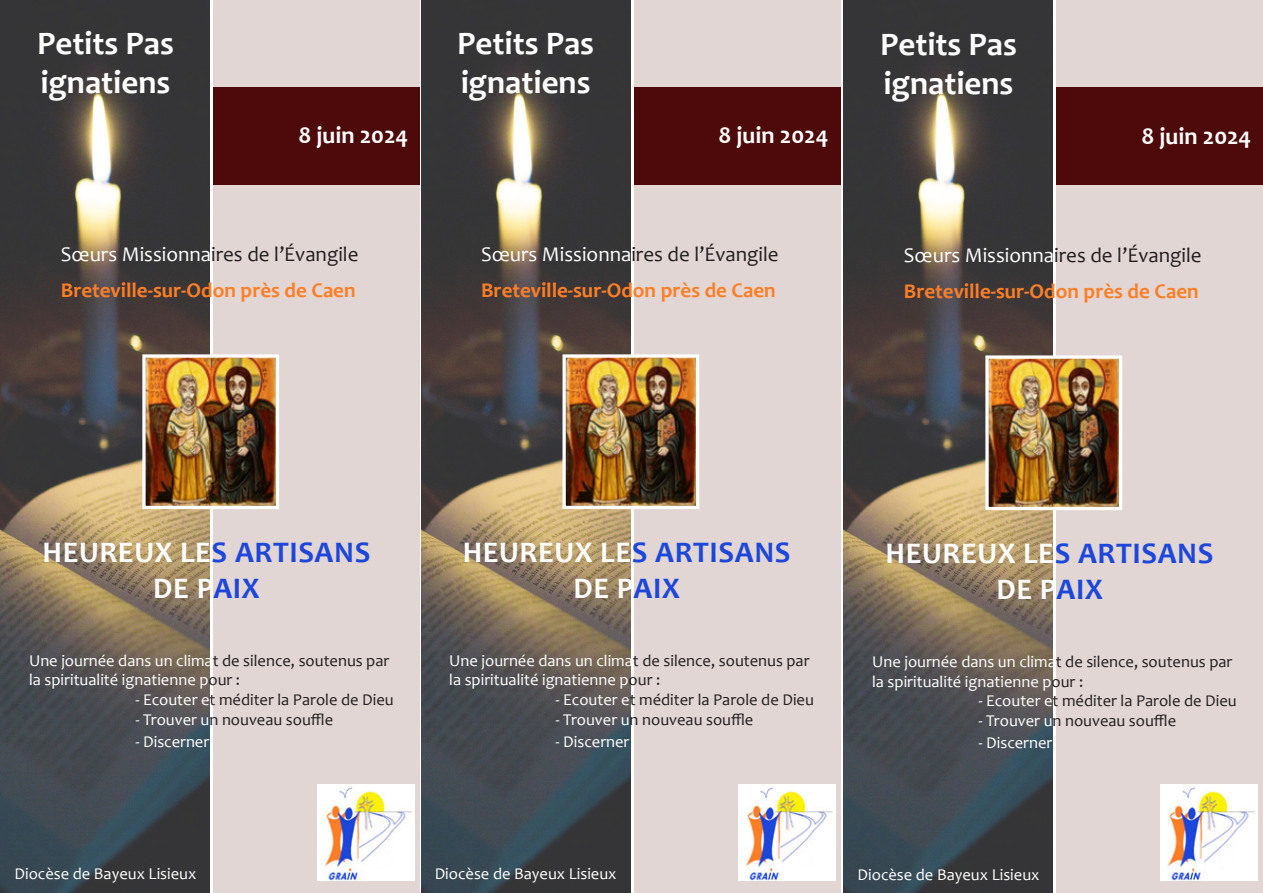
<style>
.page{position:relative;width:1263px;height:893px;background:#fff}
.page>*{position:absolute;margin:0;border:0;box-sizing:border-box;transform-origin:0 0}
.t1{font:700 33px "Candara";color:#fff}
.t2{font:700 30px/36px "Candara";letter-spacing:.02em;color:#fff;text-align:center}
.t3{font:700 24px "Candara";color:#fff}
.t4{font:21px "Candara";color:#231f20}
.t5{font:700 21px "Candara";color:#ff7f27}
.t6{font:16.5px/19.8px "Candara";color:#fff}
.t7{font:16.5px "Candara";color:#231f20}
.s1{color:#fff}
.s2{color:#1d46db}
.s3{color:#231f20}
</style>
<div class="page">
<div style="left:214px;top:0;width:206px;height:893px;background:#e1d6d4"></div>
<div style="left:214px;top:87px;width:206px;height:98px;background:#4e0a0b"></div>
<img style="left:317px;top:785px;width:98px;height:95px">
<svg style="left:0;top:0;width:209px;height:893px;background:#56524c"></svg>
<div style="left:635px;top:0;width:206px;height:893px;background:#e1d6d4"></div>
<div style="left:635px;top:87px;width:206px;height:98px;background:#4e0a0b"></div>
<img style="left:738px;top:785px;width:98px;height:95px">
<svg style="left:421px;top:0;width:209px;height:893px;background:#55514c"></svg>
<div style="left:1057px;top:0;width:206px;height:893px;background:#e1d6d4"></div>
<div style="left:1057px;top:87px;width:206px;height:98px;background:#4e0a0b"></div>
<img style="left:1160px;top:785px;width:98px;height:95px">
<svg style="left:843px;top:0;width:209px;height:893px;background:#56524c"></svg>
<img style="left:146px;top:358px;width:129px;height:147px">
<div style="left:142px;top:354px;width:137px;height:155px;border:3px solid #fff"></div>
<img style="left:566px;top:358px;width:129px;height:147px">
<div style="left:562px;top:354px;width:137px;height:155px;border:3px solid #fff"></div>
<img style="left:989px;top:359px;width:129px;height:147px">
<div style="left:985px;top:355px;width:137px;height:155px;border:3px solid #fff"></div>
<p class="t1" style="left:37px;top:22px;width:138px">Petits Pas</p>
<p class="t1" style="left:41px;top:62px;width:131px">ignatiens</p>
<p class="t3" style="left:298px;top:120px;width:112px">8 juin 2024</p>
<p class="t4" style="left:61px;top:241px;width:299px"><span class="s1">Sœurs Missionna</span>ires de l’Évangile</p>
<p class="t5" style="left:61px;top:277px;width:296px">Breteville-sur-Odon près de Caen</p>
<p class="t1" style="left:457px;top:22px;width:138px">Petits Pas</p>
<p class="t1" style="left:461px;top:62px;width:131px">ignatiens</p>
<p class="t3" style="left:718px;top:120px;width:112px">8 juin 2024</p>
<p class="t4" style="left:481px;top:241px;width:299px"><span class="s1">Sœurs Missionna</span>ires de l’Évangile</p>
<p class="t5" style="left:481px;top:277px;width:296px">Breteville-sur-Odon près de Caen</p>
<p class="t1" style="left:880px;top:23px;width:138px">Petits Pas</p>
<p class="t1" style="left:884px;top:63px;width:131px">ignatiens</p>
<p class="t3" style="left:1141px;top:121px;width:112px">8 juin 2024</p>
<p class="t4" style="left:904px;top:242px;width:299px"><span class="s1">Sœurs Missionna</span>ires de l’Évangile</p>
<p class="t5" style="left:904px;top:278px;width:296px">Breteville-sur-Odon près de Caen</p>
<p class="t2" style="left:43px;top:534px;width:329px">HEUREUX LE<span class="s2">S ARTISANS<br></span>DE P<span class="s2">AIX</span></p>
<p class="t6" style="left:29px;top:650px;width:362px">Une journée dans un clima<span class="s3">t de silence, soutenus par </span>la spiritualité ignatienne p<span class="s3">our :</span></p>
<p class="t7" style="left:135px;top:690px;width:260px"><span class="s1">- Ecouter e</span>t méditer la Parole de Dieu</p>
<p class="t7" style="left:135px;top:709px;width:199px"><span class="s1">- Trouver u</span>n nouveau souffle</p>
<p class="t6" style="left:135px;top:731px;width:75px">- Discerner</p>
<p class="t2" style="left:463px;top:534px;width:329px">HEUREUX LE<span class="s2">S ARTISANS<br></span>DE P<span class="s2">AIX</span></p>
<p class="t6" style="left:449px;top:650px;width:362px">Une journée dans un clima<span class="s3">t de silence, soutenus par </span>la spiritualité ignatienne p<span class="s3">our :</span></p>
<p class="t7" style="left:556px;top:690px;width:260px"><span class="s1">- Ecouter e</span>t méditer la Parole de Dieu</p>
<p class="t7" style="left:556px;top:709px;width:199px"><span class="s1">- Trouver u</span>n nouveau souffle</p>
<p class="t6" style="left:556px;top:731px;width:75px">- Discerner</p>
<p class="t2" style="left:885px;top:535px;width:329px">HEUREUX LE<span class="s2">S ARTISANS<br></span>DE P<span class="s2">AIX</span></p>
<p class="t6" style="left:872px;top:651px;width:362px">Une journée dans un clima<span class="s3">t de silence, soutenus par </span>la spiritualité ignatienne p<span class="s3">our :</span></p>
<p class="t7" style="left:978px;top:691px;width:260px"><span class="s1">- Ecouter e</span>t méditer la Parole de Dieu</p>
<p class="t7" style="left:978px;top:710px;width:199px"><span class="s1">- Trouver u</span>n nouveau souffle</p>
<p class="t6" style="left:978px;top:732px;width:75px">- Discerner</p>
<p class="t6" style="left:15px;top:863px;width:183px">Diocèse de Bayeux Lisieux</p>
<p class="t6" style="left:435px;top:863px;width:183px">Diocèse de Bayeux Lisieux</p>
<p class="t6" style="left:857px;top:865px;width:183px">Diocèse de Bayeux Lisieux</p>
</div>
